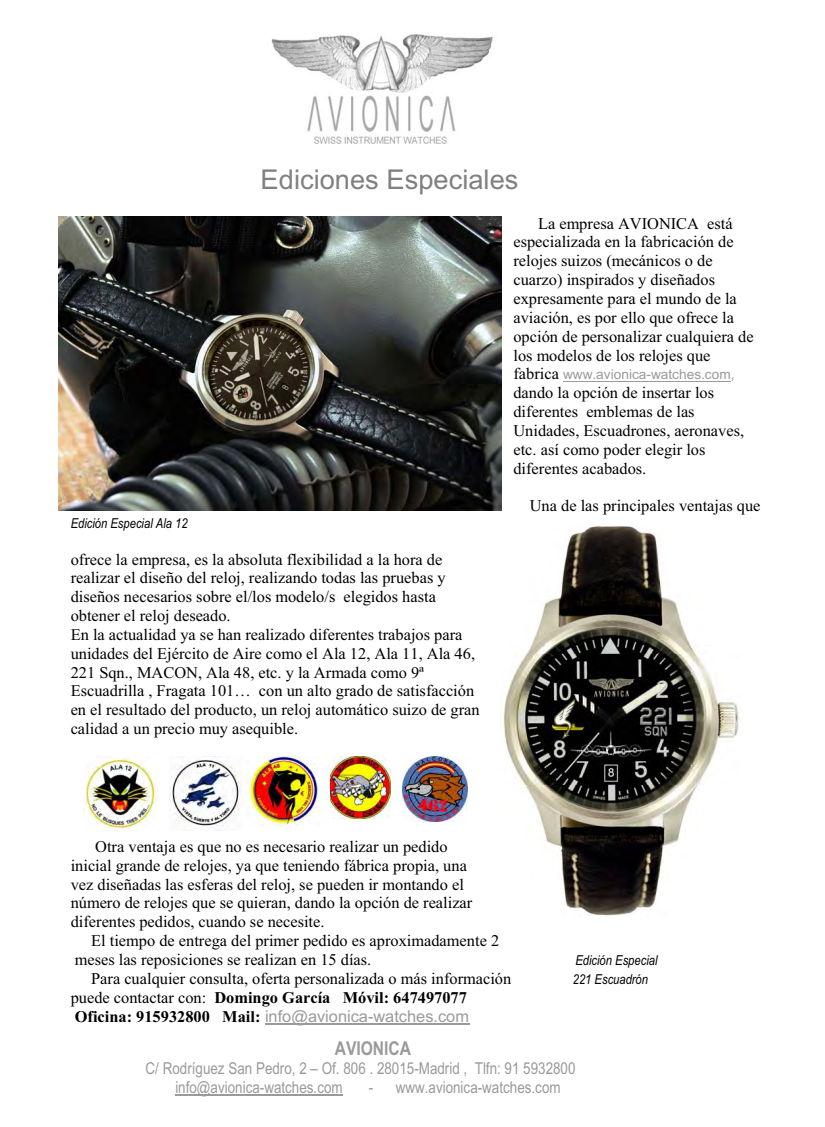
<style>
.page{position:relative;width:825px;height:1127px;background:#fff}
.page>*{position:absolute;margin:0;border:0;box-sizing:border-box;transform-origin:0 0}
.t1{font:27.3px "Arial";color:#808080}
.t2{font:700 19.05px "Arial Narrow";color:#9a9a9a}
.t3{font:16.35px/18.9px "Times New Roman";color:#000}
.t4{font:16.35px/18.8px "Arial Narrow";color:#9a9a9a}
.t5{font:700 16.35px/19px "Times New Roman";color:#000}
.t6{font:italic 13.65px "Arial Narrow";color:#000}
.t7{font:13.65px "Arial";color:#9a9a9a}
.s1{font-family:"Times New Roman";font-size:16.35px;color:#000}
.s2{font-weight:400}
.s3{font-family:"Arial";font-weight:400;color:#9a9a9a}
</style>
<div class="page">
<img style="left:271px;top:34px;width:222px;height:110px">
<hr style="left:563px;top:381px;width:168px;height:1px;background:#9a9a9a">
<img style="left:58px;top:217px;width:443px;height:294px">
<img style="left:503px;top:525px;width:238px;height:392px">
<img style="left:83px;top:756px;width:73px;height:74px">
<img style="left:169px;top:757px;width:73px;height:73px">
<img style="left:330px;top:756px;width:60px;height:62px">
<img style="left:244px;top:756px;width:76px;height:71px">
<img style="left:402px;top:756px;width:65px;height:65px">
<hr style="left:265px;top:1023px;width:204px;height:1px;background:#9a9a9a">
<hr style="left:175px;top:1095px;width:168px;height:1px;background:#9a9a9a">
<p class="t6" style="left:71px;top:518px;width:118px">Edición Especial Ala 12</p>
<p class="t1" style="left:261px;top:169px;width:259px">Ediciones Especiales</p>
<p class="t3" style="left:513px;top:215px;width:242px;text-indent:25px">La empresa AVIONICA está especializada en la fabricación de relojes suizos (mecánicos o de cuarzo) inspirados y diseñados expresamente para el mundo de la aviación, es por ello que ofrece la opción de personalizar cualquiera de los modelos de los relojes que</p>
<p class="t7" style="left:513px;top:370px;width:223px"><span class="s1">fabrica</span> www.avionica-watches.com,</p>
<p class="t3" style="left:513px;top:385px;width:232px">dando la opción de insertar los diferentes emblemas de las<br>Unidades, Escuadrones, aeronaves, etc. así como poder elegir los diferentes acabados.</p>
<p class="t3" style="left:530px;top:498px;width:232px">Una de las principales ventajas que</p>
<p class="t3" style="left:71px;top:551px;width:410px">ofrece la empresa, es la absoluta flexibilidad a la hora de realizar el diseño del reloj, realizando todas las pruebas y diseños necesarios sobre el/los modelo/s elegidos hasta obtener el reloj deseado.<br>En la actualidad ya se han realizado diferentes trabajos para unidades del Ejército de Aire como el Ala 12, Ala 11, Ala 46, 221 Sqn., MACON, Ala 48, etc. y la Armada como 9ª Escuadrilla , Fragata 101… con un alto grado de satisfacción en el resultado del producto, un reloj automático suizo de gran calidad a un precio muy asequible.</p>
<p class="t3" style="left:71px;top:838px;width:398px;text-align:center">Otra ventaja es que no es necesario realizar un pedido inicial grande de relojes, ya que teniendo fábrica propia, una</p>
<p class="t3" style="left:71px;top:876px;width:403px">vez diseñadas las esferas del reloj, se pueden ir montando el número de relojes que se quieran, dando la opción de realizar diferentes pedidos, cuando se necesite.</p>
<p class="t3" style="left:91px;top:951px;width:422px;text-indent:-16px">meses las reposiciones se realizan en 15 días.<br>Para cualquier consulta, oferta personalizada o más información</p>
<p class="t3" style="left:91px;top:933px;width:410px">El tiempo de entrega del primer pedido es aproximadamente 2</p>
<p class="t5" style="left:71px;top:989px;width:400px"><span class="s2">puede contactar con:</span> Domingo García Móvil: 647497077<br>Oficina: 915932800 Mail: <span class="s3">info@avionica-watches.com</span></p>
<p class="t6" style="left:575px;top:955px;width:84px">Edición Especial</p>
<p class="t6" style="left:573px;top:974px;width:77px">221 Escuadrón</p>
<p class="t2" style="left:335px;top:1041px;width:78px">AVIONICA</p>
<p class="t4" style="left:175px;top:1061px;width:402px;text-indent:-30px">C/ Rodríguez San Pedro, 2 – Of. 806 . 28015-Madrid , Tlfn: 91 5932800 info@avionica-watches.com</p>
<p class="t4" style="left:369px;top:1079px;width:193px">- www.avionica-watches.com</p>
</div>
